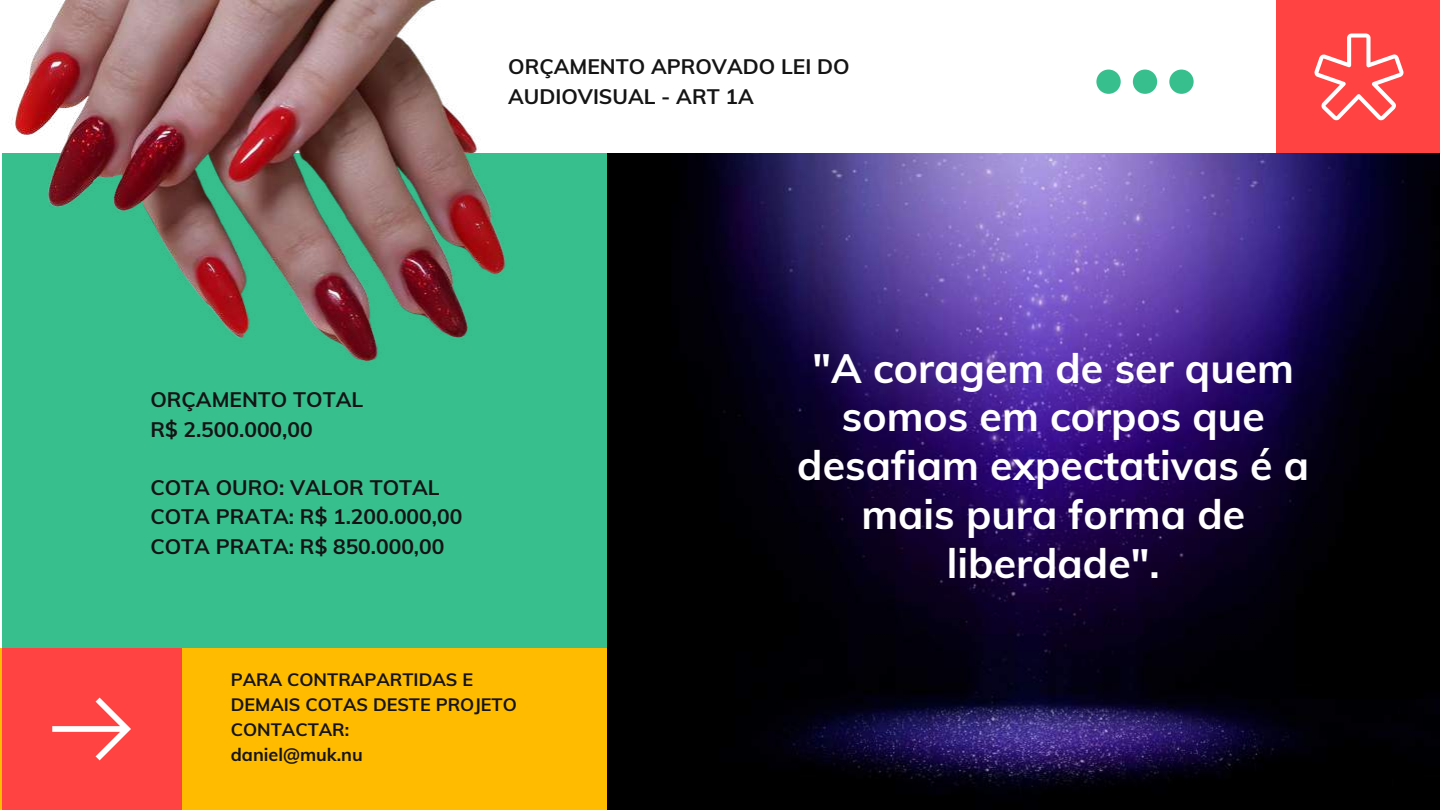
<style>
.page{position:relative;width:1440px;height:810px;background:#fff}
.page>*{position:absolute;margin:0;border:0;box-sizing:border-box;transform-origin:0 0}
.t1{font:700 41px/48.8px "Muli";color:#fff;text-align:center}
.t2{font:700 21px/29.2px "Muli";color:#141414}
.t3{font:700 18px/25px "Muli";color:#141414}
</style>
<div class="page">
<div style="left:0;top:648px;width:608px;height:162px;background:#fb0"></div>
<div style="left:2px;top:154px;width:606px;height:494px;background:#38bf8e"></div>
<div style="left:1276px;top:0;width:164px;height:154px;background:#ff4343"></div>
<svg style="left:1314px;top:33px;width:90px;height:87px"></svg>
<div style="left:2px;top:648px;width:179px;height:162px;background:#ff4343"></div>
<svg style="left:52px;top:698px;width:79px;height:62px"></svg>
<svg style="left:1096px;top:70px;width:98px;height:24px"></svg>
<img style="left:608px;top:154px;width:832px;height:656px">
<img style="left:2px;top:0;width:764px;height:376px">
<p class="t2" style="left:508px;top:52px;width:343px">ORÇAMENTO APROVADO LEI DO<br>AUDIOVISUAL - ART 1A</p>
<p class="t2" style="left:150px;top:385px;width:214px">ORÇAMENTO TOTAL<br>R$ 2.500.000,00</p>
<p class="t2" style="left:150px;top:473px;width:313px">COTA OURO: VALOR TOTAL<br>COTA PRATA: R$ 1.200.000,00<br>COTA PRATA: R$ 850.000,00</p>
<h1 class="t1" style="left:797px;top:343px;width:514px">"A coragem de ser quem somos em corpos que desafiam expectativas é a mais pura forma de liberdade".</h1>
<p class="t3" style="left:231px;top:666px;width:288px">PARA CONTRAPARTIDAS E<br>DEMAIS COTAS DESTE PROJETO<br>CONTACTAR:<br>daniel@muk.nu</p>
</div>
